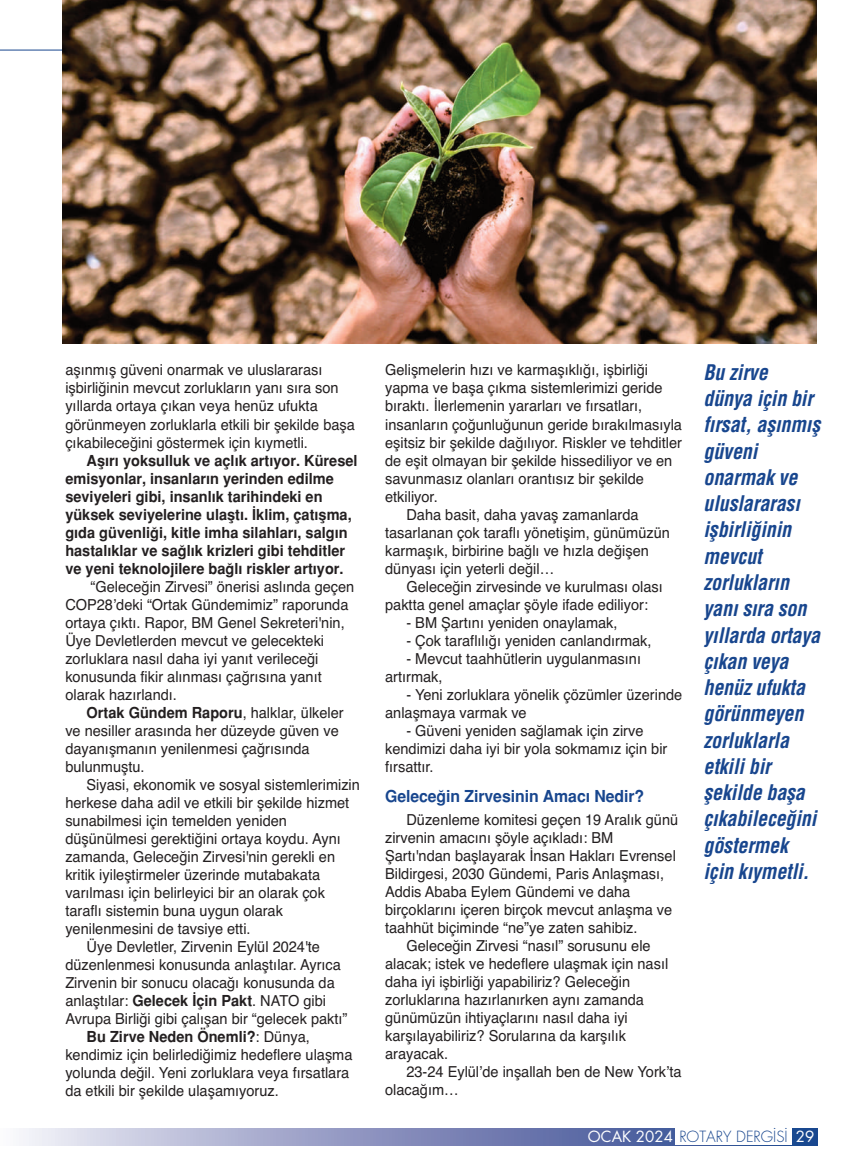
<style>
.page{position:relative;width:851px;height:1170px;background:#fff}
.page>*{position:absolute;margin:0;border:0;box-sizing:border-box;transform-origin:0 0}
.t1{font:italic 700 21px/26.2px "Helveticam Cond";letter-spacing:-.005em;color:#18468e;scale:.95 1}
.t2{font:700 16.5px "Helveticam";letter-spacing:-.005em;color:#18468e;scale:.96 1}
.t3{font:15.15px/18px "Helvetica";color:#231f20;scale:.96 1}
.t4{font:700 15.15px/18px "Helveticam";color:#231f20;scale:.96 1}
.t5{font:15px "Futura Lightm";color:#18468e}
.s1{font-family:"Helvetica";font-weight:400}
.s2{font-family:"Helveticam";font-weight:700}
.s3{font-family:"Futura Bookm";color:#fff}
</style>
<div class="page">
<hr style="left:0;top:50px;width:812px;height:1px;background:#18468e">
<svg style="left:23px;top:1128px;width:794px;height:16px;background:#919ac3"></svg>
<div style="left:674px;top:1127px;width:117px;height:17px;background:#fff"></div>
<img style="left:63px;top:0;width:753px;height:343px">
<p class="t3" style="left:65px;top:361px;width:303px">aşınmış güveni onarmak ve uluslararası işbirliğinin mevcut zorlukların yanı sıra son yıllarda ortaya çıkan veya henüz ufukta görünmeyen zorluklarla etkili bir şekilde başa çıkabileceğini göstermek için kıymetli.</p>
<p class="t4" style="left:65px;top:451px;width:306px;text-indent:21px">Aşırı yoksulluk ve açlık artıyor. Küresel emisyonlar, insanların yerinden edilme seviyeleri gibi, insanlık tarihindeki en yüksek seviyelerine ulaştı. İklim, çatışma, gıda güvenliği, kitle imha silahları, salgın hastalıklar ve sağlık krizleri gibi tehditler ve yeni teknolojilere bağlı riskler artıyor.</p>
<p class="t3" style="left:65px;top:577px;width:302px;text-indent:25px">“Geleceğin Zirvesi” önerisi aslında geçen COP28’deki “Ortak Gündemimiz” raporunda ortaya çıktı. Rapor, BM Genel Sekreteri'nin, Üye Devletlerden mevcut ve gelecekteki zorluklara nasıl daha iyi yanıt verileceği konusunda fikir alınması çağrısına yanıt olarak hazırlandı.</p>
<p class="t4" style="left:87px;top:703px;width:269px">Ortak Gündem Raporu<span class="s1">, halklar, ülkeler</span></p>
<p class="t3" style="left:65px;top:721px;width:286px">ve nesiller arasında her düzeyde güven ve dayanışmanın yenilenmesi çağrısında bulunmuştu.</p>
<p class="t3" style="left:87px;top:775px;width:286px">Siyasi, ekonomik ve sosyal sistemlerimizin</p>
<p class="t3" style="left:65px;top:793px;width:297px">herkese daha adil ve etkili bir şekilde hizmet</p>
<p class="t3" style="left:65px;top:811px;width:232px">sunabilmesi için temelden yeniden</p>
<p class="t3" style="left:65px;top:829px;width:288px">düşünülmesi gerektiğini ortaya koydu. Aynı</p>
<p class="t3" style="left:65px;top:847px;width:282px">zamanda, Geleceğin Zirvesi'nin gerekli en</p>
<p class="t3" style="left:65px;top:865px;width:267px">kritik iyileştirmeler üzerinde mutabakata</p>
<p class="t3" style="left:65px;top:883px;width:272px">varılması için belirleyici bir an olarak çok</p>
<p class="t3" style="left:65px;top:901px;width:228px">taraflı sistemin buna uygun olarak</p>
<p class="t3" style="left:65px;top:919px;width:194px">yenilenmesini de tavsiye etti.</p>
<p class="t3" style="left:87px;top:937px;width:244px">Üye Devletler, Zirvenin Eylül 2024'te</p>
<p class="t3" style="left:65px;top:955px;width:288px">düzenlenmesi konusunda anlaştılar. Ayrıca</p>
<p class="t3" style="left:65px;top:973px;width:282px">Zirvenin bir sonucu olacağı konusunda da</p>
<p class="t3" style="left:65px;top:991px;width:273px">anlaştılar: <span class="s2">Gelecek İçin Pakt</span>. NATO gibi</p>
<p class="t3" style="left:65px;top:1009px;width:295px">Avrupa Birliği gibi çalışan bir “gelecek paktı”</p>
<p class="t4" style="left:87px;top:1027px;width:234px">Bu Zirve Neden Önemli?<span class="s1">: Dünya,</span></p>
<p class="t3" style="left:65px;top:1045px;width:300px">kendimiz için belirlediğimiz hedeflere ulaşma yolunda değil. Yeni zorluklara veya fırsatlara da etkili bir şekilde ulaşamıyoruz.</p>
<p class="t1" style="left:703px;top:359px;width:124px">Bu zirve dünya için bir fırsat, aşınmış güveni onarmak ve uluslararası işbirliğinin mevcut zorlukların yanı sıra son yıllarda ortaya çıkan veya henüz ufukta görünmeyen zorluklarla etkili bir şekilde başa çıkabileceğini göstermek için kıymetli.</p>
<p class="t3" style="left:385px;top:361px;width:275px">Gelişmelerin hızı ve karmaşıklığı, işbirliği</p>
<p class="t3" style="left:385px;top:379px;width:290px">yapma ve başa çıkma sistemlerimizi geride</p>
<p class="t3" style="left:385px;top:397px;width:269px">bıraktı. İlerlemenin yararları ve fırsatları,</p>
<p class="t3" style="left:385px;top:415px;width:311px">insanların çoğunluğunun geride bırakılmasıyla</p>
<p class="t3" style="left:385px;top:433px;width:311px">eşitsiz bir şekilde dağılıyor. Riskler ve tehditler</p>
<p class="t3" style="left:385px;top:451px;width:300px">de eşit olmayan bir şekilde hissediliyor ve en</p>
<p class="t3" style="left:385px;top:469px;width:271px">savunmasız olanları orantısız bir şekilde</p>
<p class="t3" style="left:385px;top:487px;width:56px">etkiliyor.</p>
<p class="t3" style="left:406px;top:505px;width:243px">Daha basit, daha yavaş zamanlarda</p>
<p class="t3" style="left:385px;top:523px;width:298px">tasarlanan çok taraflı yönetişim, günümüzün</p>
<p class="t3" style="left:385px;top:541px;width:276px">karmaşık, birbirine bağlı ve hızla değişen</p>
<p class="t3" style="left:385px;top:559px;width:177px">dünyası için yeterli değil…</p>
<p class="t3" style="left:406px;top:577px;width:268px">Geleceğin zirvesinde ve kurulması olası</p>
<p class="t3" style="left:385px;top:595px;width:275px">paktta genel amaçlar şöyle ifade ediliyor:</p>
<p class="t3" style="left:406px;top:613px;width:221px">- BM Şartını yeniden onaylamak,</p>
<p class="t3" style="left:406px;top:631px;width:257px">- Çok taraflılığı yeniden canlandırmak,</p>
<p class="t3" style="left:385px;top:649px;width:268px;text-indent:21px">- Mevcut taahhütlerin uygulanmasını artırmak,</p>
<p class="t3" style="left:385px;top:685px;width:311px;text-indent:21px">- Yeni zorluklara yönelik çözümler üzerinde anlaşmaya varmak ve</p>
<p class="t3" style="left:385px;top:721px;width:295px;text-indent:21px">- Güveni yeniden sağlamak için zirve kendimizi daha iyi bir yola sokmamız için bir fırsattır.</p>
<p class="t2" style="left:385px;top:786px;width:271px">Geleceğin Zirvesinin Amacı Nedir?</p>
<p class="t3" style="left:406px;top:810px;width:284px">Düzenleme komitesi geçen 19 Aralık günü</p>
<p class="t3" style="left:385px;top:828px;width:239px">zirvenin amacını şöyle açıkladı: BM</p>
<p class="t3" style="left:385px;top:846px;width:304px">Şartı'ndan başlayarak İnsan Hakları Evrensel</p>
<p class="t3" style="left:385px;top:864px;width:292px">Bildirgesi, 2030 Gündemi, Paris Anlaşması,</p>
<p class="t3" style="left:385px;top:882px;width:257px">Addis Ababa Eylem Gündemi ve daha</p>
<p class="t3" style="left:385px;top:900px;width:300px">birçoklarını içeren birçok mevcut anlaşma ve</p>
<p class="t3" style="left:385px;top:918px;width:264px">taahhüt biçiminde “ne”ye zaten sahibiz.</p>
<p class="t3" style="left:406px;top:936px;width:256px">Geleceğin Zirvesi “nasıl” sorusunu ele</p>
<p class="t3" style="left:385px;top:954px;width:296px">alacak; istek ve hedeflere ulaşmak için nasıl</p>
<p class="t3" style="left:385px;top:972px;width:257px">daha iyi işbirliği yapabiliriz? Geleceğin</p>
<p class="t3" style="left:385px;top:990px;width:271px">zorluklarına hazırlanırken aynı zamanda</p>
<p class="t3" style="left:385px;top:1008px;width:254px">günümüzün ihtiyaçlarını nasıl daha iyi</p>
<p class="t3" style="left:385px;top:1026px;width:252px">karşılayabiliriz? Sorularına da karşılık</p>
<p class="t3" style="left:385px;top:1044px;width:67px">arayacak.</p>
<p class="t3" style="left:406px;top:1062px;width:288px">23-24 Eylül’de inşallah ben de New York’ta</p>
<p class="t3" style="left:385px;top:1080px;width:78px">olacağım…</p>
<p class="t5" style="left:588px;top:1126px;width:228px"><span class="s3">OCAK 2024</span> ROTARY DERGİSİ <span class="s3">29</span></p>
</div>
